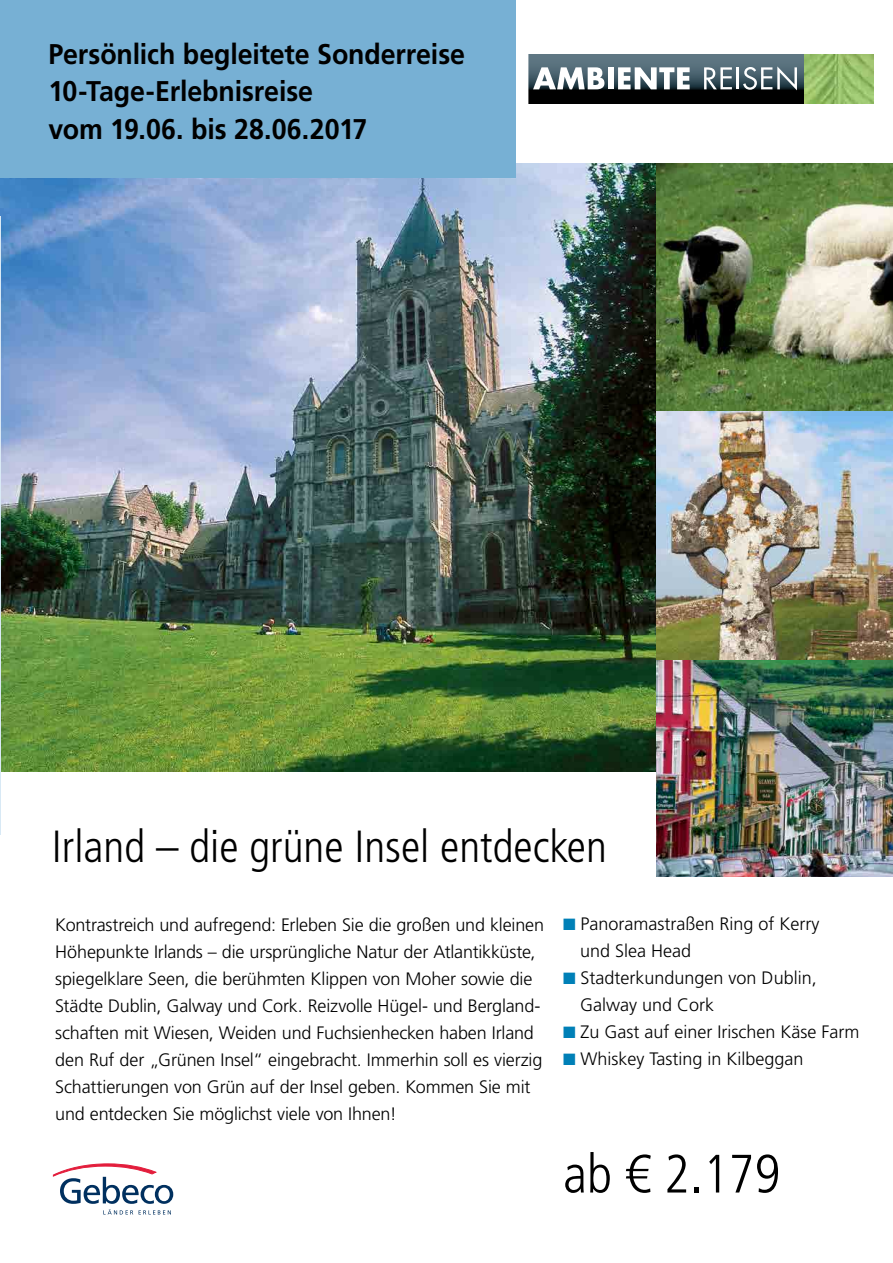
<style>
.page{position:relative;width:893px;height:1263px;background:#fff}
.page>*{position:absolute;margin:0;border:0;box-sizing:border-box;transform-origin:0 0}
.t1{font:300 condensed 54px "Frutiger";color:#000}
.t2{font:300 condensed 45px "Frutiger";color:#000}
.t3{font:700 28.5px/37.5px "Frutiger";letter-spacing:-.005em;color:#000;scale:.94 1}
.t4{font:300 18px/27px "Frutiger";letter-spacing:-.01em;color:#000}
.s1{color:#0080b7}
</style>
<div class="page">
<img style="left:0;top:164px;width:656px;height:607px">
<div style="left:0;top:0;width:515px;height:178px;background:#77b0d4"></div>
<img style="left:656px;top:164px;width:237px;height:713px">
<svg style="left:52px;top:1163px;width:121px;height:51px"></svg>
<hr style="left:0;top:216px;width:1px;height:619px;background:#d8e9f5">
<svg style="left:529px;top:54px;width:275px;height:50px"></svg>
<img style="left:805px;top:54px;width:68px;height:50px">
<h3 class="t3" style="left:48px;top:35px;width:445px">Persönlich begleitete Sonderreise<br>10-Tage-Erlebnisreise<br>vom 19.06. bis 28.06.2017</h3>
<h2 class="t2" style="left:52px;top:820px;width:556px">Irland – die grüne Insel entdecken</h2>
<p class="t4" style="left:55px;top:911px;width:490px">Kontrastreich und aufregend: Erleben Sie die großen und kleinen Höhepunkte Irlands – die ursprüngliche Natur der Atlantikküste, spiegelklare Seen, die berühmten Klippen von Moher sowie die Städte Dublin, Galway und Cork. Reizvolle Hügel- und Bergland&shy;schaften mit Wiesen, Weiden und Fuchsienhecken haben Irland den Ruf der „Grünen Insel“ eingebracht. Immerhin soll es vierzig Schattierungen von Grün auf der Insel geben. Kommen Sie mit und entdecken Sie möglichst viele von Ihnen!</p>
<p class="t4" style="left:580px;top:910px;width:241px;text-indent:-17px"><span class="s1">■</span> Panoramastraßen Ring of Kerry und Slea Head</p>
<p class="t4" style="left:580px;top:964px;width:238px;text-indent:-17px"><span class="s1">■</span> Stadterkundungen von Dublin,<br>Galway und Cork</p>
<p class="t4" style="left:563px;top:1018px;width:298px"><span class="s1">■</span> Zu Gast auf einer Irischen Käse Farm</p>
<p class="t4" style="left:563px;top:1045px;width:242px"><span class="s1">■</span> Whiskey Tasting in Kilbeggan</p>
<h1 class="t1" style="left:563px;top:1143px;width:219px">ab € 2.179</h1>
</div>
